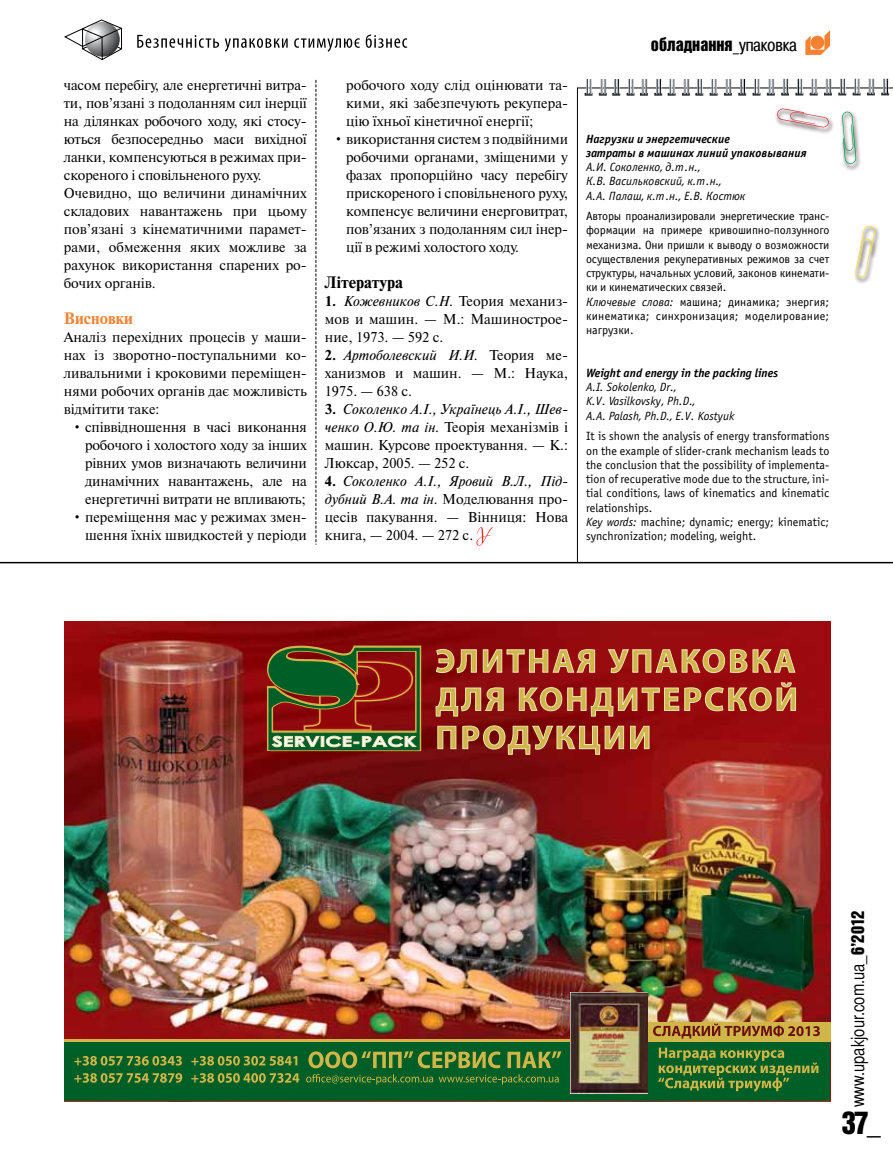
<style>
.page{position:relative;width:893px;height:1170px;background:#fff}
.page>*{position:absolute;margin:0;border:0;box-sizing:border-box;transform-origin:0 0}
.t1{font:31.5px "Bastion Kontrast Alt C";color:#000}
.t2{font:18px "Bastion C";color:#000}
.t3{font:18px "Bastion Kontrast Alt C";color:#000}
.t4{font:700 16.5px "Newton C";color:#000}
.t5{font:700 16.5px "Newton C";color:#f58232}
.t6{font:14.25px/18px "Newton C";color:#000;text-align:justify}
.t7{font:12px/14.2px "Officina Sans C";color:#000}
.t8{font:italic 12px/14.2px "Officina Sans C";color:#000}
.t9{font:italic 700 12px/14.2px "Officina Sans C";color:#000}
.s1{font-weight:700}
.s2{font-style:italic}
.s3{font-family:"Pragmatica Cond C"}
.s4{font-family:"Bastion Kontrast Alt C"}
</style>
<div class="page">
<svg style="left:137px;top:35px;width:82px;height:13px"></svg>
<svg style="left:225px;top:38px;width:63px;height:14px"></svg>
<svg style="left:294px;top:38px;width:66px;height:14px"></svg>
<svg style="left:366px;top:34px;width:41px;height:14px"></svg>
<svg style="left:64px;top:19px;width:59px;height:42px"></svg>
<svg style="left:805px;top:30px;width:25px;height:25px"></svg>
<svg style="left:476px;top:527px;width:17px;height:18px"></svg>
<svg style="left:577px;top:87px;width:316px;height:475px"></svg>
<svg style="left:752px;top:93px;width:8px;height:3px"></svg>
<svg style="left:710px;top:79px;width:8px;height:17px"></svg>
<svg style="left:668px;top:79px;width:8px;height:17px"></svg>
<svg style="left:682px;top:79px;width:21px;height:17px"></svg>
<svg style="left:640px;top:79px;width:8px;height:17px"></svg>
<svg style="left:654px;top:79px;width:8px;height:17px"></svg>
<svg style="left:627px;top:93px;width:7px;height:3px"></svg>
<svg style="left:628px;top:79px;width:3px;height:15px"></svg>
<svg style="left:631px;top:79px;width:3px;height:15px"></svg>
<svg style="left:585px;top:93px;width:7px;height:3px"></svg>
<svg style="left:586px;top:79px;width:3px;height:15px"></svg>
<svg style="left:589px;top:79px;width:3px;height:15px"></svg>
<svg style="left:599px;top:79px;width:21px;height:17px"></svg>
<svg style="left:724px;top:79px;width:8px;height:17px"></svg>
<svg style="left:738px;top:79px;width:8px;height:17px"></svg>
<svg style="left:754px;top:79px;width:3px;height:15px"></svg>
<svg style="left:757px;top:79px;width:3px;height:15px"></svg>
<svg style="left:767px;top:79px;width:8px;height:17px"></svg>
<svg style="left:781px;top:79px;width:8px;height:17px"></svg>
<svg style="left:795px;top:79px;width:8px;height:16px"></svg>
<svg style="left:800px;top:79px;width:3px;height:15px"></svg>
<svg style="left:810px;top:79px;width:8px;height:16px"></svg>
<svg style="left:824px;top:79px;width:8px;height:16px"></svg>
<svg style="left:838px;top:79px;width:8px;height:16px"></svg>
<svg style="left:843px;top:79px;width:3px;height:15px"></svg>
<svg style="left:853px;top:79px;width:7px;height:16px"></svg>
<svg style="left:867px;top:79px;width:8px;height:16px"></svg>
<svg style="left:881px;top:79px;width:8px;height:16px"></svg>
<img style="left:774px;top:107px;width:61px;height:28px">
<svg style="left:777px;top:108px;width:52px;height:20px"></svg>
<img style="left:839px;top:110px;width:23px;height:62px">
<svg style="left:842px;top:111px;width:14px;height:53px"></svg>
<img style="left:852px;top:224px;width:29px;height:61px">
<svg style="left:855px;top:225px;width:20px;height:53px"></svg>
<svg style="left:316px;top:80px;width:1px;height:464px"></svg>
<img style="left:65px;top:621px;width:765px;height:418px">
<svg style="left:436px;top:649px;width:41px;height:24px"></svg>
<svg style="left:483px;top:649px;width:112px;height:23px;background:#b87144"></svg>
<svg style="left:608px;top:649px;width:139px;height:24px;background:#bc7044"></svg>
<svg style="left:753px;top:649px;width:42px;height:23px"></svg>
<svg style="left:436px;top:687px;width:68px;height:29px;background:#b26b40"></svg>
<svg style="left:519px;top:682px;width:277px;height:34px;background:#ae5334"></svg>
<svg style="left:437px;top:725px;width:19px;height:24px"></svg>
<svg style="left:462px;top:725px;width:162px;height:29px;background:#a9623b"></svg>
<svg style="left:630px;top:725px;width:19px;height:24px"></svg>
<svg style="left:265px;top:643px;width:158px;height:109px;background:#6b4927"></svg>
<div style="left:65px;top:1040px;width:765px;height:60px;background:#005f26"></div>
<svg style="left:74px;top:1056px;width:108px;height:9px"></svg>
<svg style="left:74px;top:1073px;width:108px;height:9px"></svg>
<svg style="left:191px;top:1056px;width:106px;height:9px"></svg>
<svg style="left:191px;top:1073px;width:108px;height:9px"></svg>
<svg style="left:306px;top:1051px;width:255px;height:33px"></svg>
<svg style="left:658px;top:1047px;width:160px;height:44px"></svg>
<hr style="left:65px;top:1039px;width:525px;height:2px;background:#d0b648">
<hr style="left:643px;top:1039px;width:187px;height:2px;background:#d0b648">
<div style="left:643px;top:1021px;width:187px;height:19px;background:#d0b648"></div>
<img style="left:570px;top:992px;width:78px;height:101px">
<svg style="left:653px;top:1023px;width:167px;height:15px"></svg>
<hr style="left:0;top:562px;width:893px;height:1px;background:#000">
<p class="t6" style="left:64px;top:76px;width:245px;text-align:left">часом перебігу, але енергетичні витра&shy;ти, пов’язані з подоланням сил інерції на ділянках робочого ходу, які стосу&shy;ються безпосередньо маси вихідної ланки, компенсуються в режимах при&shy;скореного і сповільненого руху.<br>Очевидно, що величини динамічних складових навантажень при цьому пов’язані з кінематичними парамет&shy;рами, обмеження яких можливе за рахунок використання спарених ро&shy;бочих органів.</p>
<p class="t5" style="left:64px;top:309px;width:71px">Висновки</p>
<p class="t6" style="left:64px;top:328px;width:245px">Аналіз перехідних процесів у маши&shy;нах із зворотно-поступальними ко&shy;ливальними і кроковими переміщен&shy;нями робочих органів дає можливість відмітити таке:</p>
<p class="t6" style="left:85px;top:418px;width:223px;text-indent:-13px">• співвідношення в часі виконання робочого і холостого ходу за інших рівних умов визначають величини динамічних навантажень, але на енергетичні витрати не впливають;</p>
<p class="t6" style="left:72px;top:508px;width:236px;text-align:right">• переміщення мас у режимах змен&shy;шення їхніх швидкостей у періоди</p>
<p class="t6" style="left:346px;top:76px;width:223px">робочого ходу слід оцінювати та&shy;кими, які забезпечують рекупера&shy;цію їхньої кінетичної енергії;</p>
<p class="t6" style="left:346px;top:130px;width:223px;text-indent:-13px">• використання систем з подвійними робочими органами, зміщеними у фазах пропорційно часу перебігу прискореного і сповільненого руху, компенсує величини енерговитрат, пов’язаних з подоланням сил інер&shy;ції в режимі холостого ходу.</p>
<p class="t4" style="left:325px;top:273px;width:80px">Література</p>
<p class="t6" style="left:325px;top:292px;width:245px"><span class="s1">1.</span> <span class="s2">Кожевников С.Н.</span> Теория механиз&shy;мов и машин. — М.: Машинострое&shy;ние, 1973. — 592 с.</p>
<p class="t6" style="left:325px;top:346px;width:245px"><span class="s1">2.</span> <span class="s2">Артоболевский И.И.</span> Теория ме&shy;ханизмов и машин. — М.: Наука, 1975. — 638 с.</p>
<p class="t6" style="left:325px;top:400px;width:245px"><span class="s1">3.</span> <span class="s2">Соколенко А.І., Українець А.І., Шев&shy;ченко О.Ю. та ін.</span> Теорія механізмів і машин. Курсове проектування. — К.:<br>Люксар, 2005. — 252 с.</p>
<p class="t6" style="left:325px;top:472px;width:245px"><span class="s1">4.</span> <span class="s2">Соколенко А.І., Яровий В.Л., Під&shy;дубний В.А. та ін.</span> Моделювання про&shy;цесів пакування. — Вінниця: Нова книга, — 2004. — 272 с.</p>
<p class="t3" style="left:651px;top:36px;width:147px">обладнання<span class="s3">_упаковка</span></p>
<p class="t9" style="left:586px;top:131px;width:222px">Нагрузки и энергетические<br>затраты в машинах линий упаковывания</p>
<p class="t8" style="left:586px;top:160px;width:161px">А.И. Соколенко, д.т.н.,<br>К.В. Васильковский, к.т.н.,<br>А.А. Палаш, к.т.н., Е.В. Костюк</p>
<p class="t7" style="left:586px;top:209px;width:245px">Авторы проанализировали энергетические транс&shy;формации на примере кривошипно-ползунного механизма. Они пришли к выводу о возможности осуществления рекуперативных режимов за счет структуры, начальных условий, законов кинемати&shy;ки и кинематических связей.<br><span class="s2">Ключевые слова:</span> машина; динамика; энергия; кинематика; синхронизация; моделирование; нагрузки.</p>
<p class="t9" style="left:586px;top:366px;width:193px">Weight and energy in the packing lines</p>
<p class="t8" style="left:586px;top:380px;width:150px">A.I. Sokolenko, Dr.,<br>K.V. Vasilkovsky, Ph.D.,<br>A.A. Palash, Ph.D., E.V. Kostyuk</p>
<p class="t7" style="left:586px;top:429px;width:245px">It is shown the analysis of energy transformations on the example of slider-crank mechanism leads to the conclusion that the possibility of implementa&shy;tion of recuperative mode due to the structure, ini&shy;tial conditions, laws of kinematics and kinematic relationships.<br><span class="s2">Key words:</span> machine; dynamic; energy; kinematic; synchronization; modeling, weight.</p>
<p class="t2" style="left:847px;top:1107px;width:198px;rotate:-90deg">www.upakjour.com.ua_<span class="s4">6’2012</span></p>
<h1 class="t1" style="left:842px;top:1106px;width:41px">37_</h1>
</div>
